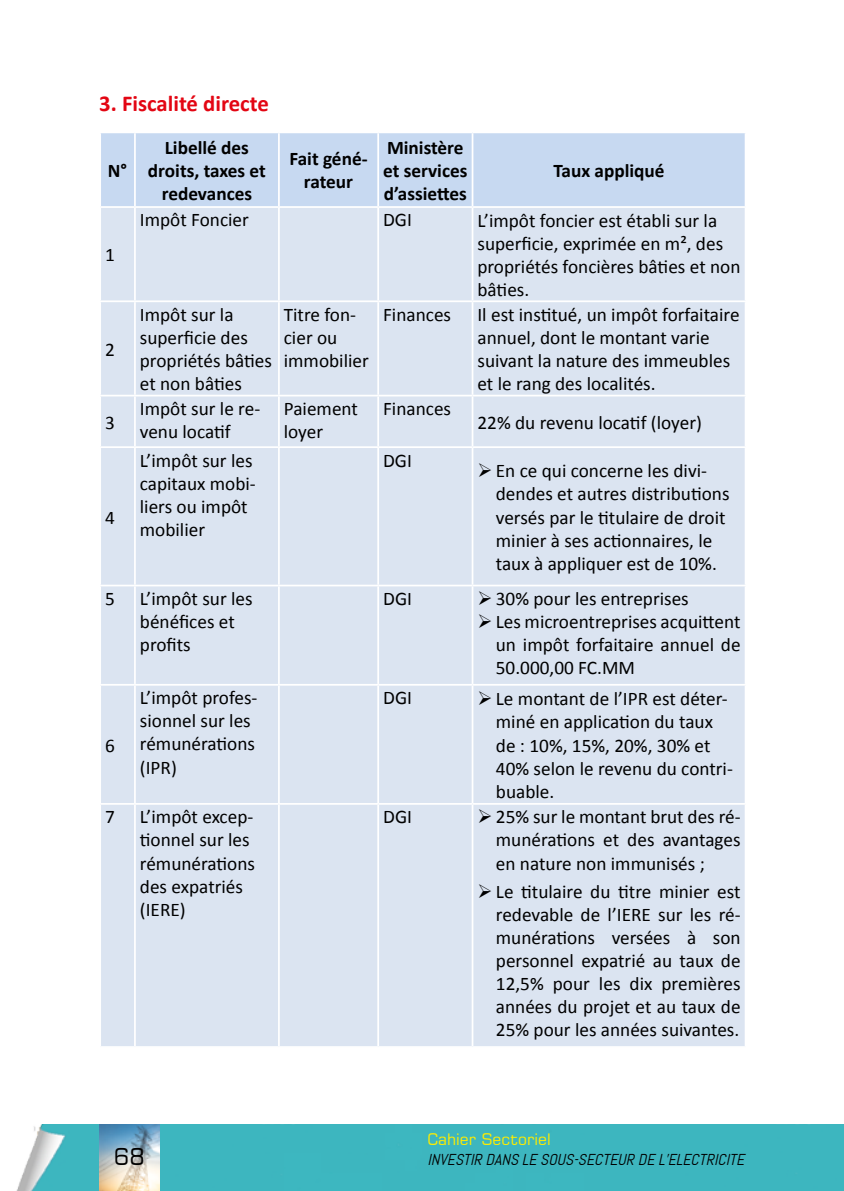
<style>
.page{position:relative;width:844px;height:1191px;background:#fff}
.page>*{position:absolute;margin:0;border:0;box-sizing:border-box;transform-origin:0 0}
.t1{font:700 22.75px "Calibri";color:#e30613}
.t2{font:22.75px "Square 721 BT";color:#000}
.t3{font:19.25px/23.1px "Calibri";color:#000}
.t4{font:700 19.25px/23.1px "Calibri";color:#000;text-align:center}
.t5{font:italic 15.75px "Abel";color:#000}
.t6{font:15.75px "Square 721 BT";color:#ffed00}
</style>
<div class="page">
<div style="left:16px;top:1125px;width:569px;height:66px;background:#3db6bf"></div>
<img style="left:99px;top:1125px;width:60px;height:66px">
<div style="left:585px;top:1125px;width:258px;height:66px;background:#3db6bf"></div>
<div style="left:101px;top:133px;width:643px;height:73px;background:#c7d9f1"></div>
<div style="left:101px;top:208px;width:643px;height:838px;background:#dbe4f1"></div>
<hr style="left:134px;top:133px;width:2px;height:73px;background:#fff">
<hr style="left:278px;top:133px;width:2px;height:73px;background:#fff">
<hr style="left:377px;top:133px;width:2px;height:73px;background:#fff">
<hr style="left:471px;top:133px;width:2px;height:73px;background:#fff">
<hr style="left:134px;top:208px;width:2px;height:92px;background:#fff">
<hr style="left:278px;top:208px;width:2px;height:92px;background:#fff">
<hr style="left:377px;top:208px;width:2px;height:92px;background:#fff">
<hr style="left:471px;top:208px;width:2px;height:92px;background:#fff">
<hr style="left:99px;top:300px;width:36px;height:2px;background:#fff">
<hr style="left:135px;top:300px;width:144px;height:2px;background:#fff">
<hr style="left:134px;top:302px;width:2px;height:93px;background:#fff">
<hr style="left:279px;top:300px;width:99px;height:2px;background:#fff">
<hr style="left:278px;top:302px;width:2px;height:93px;background:#fff">
<hr style="left:378px;top:300px;width:94px;height:2px;background:#fff">
<hr style="left:377px;top:302px;width:2px;height:93px;background:#fff">
<hr style="left:472px;top:300px;width:274px;height:2px;background:#fff">
<hr style="left:471px;top:302px;width:2px;height:93px;background:#fff">
<hr style="left:99px;top:395px;width:36px;height:1px;background:#fff">
<hr style="left:135px;top:395px;width:144px;height:1px;background:#fff">
<hr style="left:134px;top:396px;width:2px;height:50px;background:#fff">
<hr style="left:279px;top:395px;width:99px;height:1px;background:#fff">
<hr style="left:278px;top:396px;width:2px;height:50px;background:#fff">
<hr style="left:378px;top:395px;width:94px;height:1px;background:#fff">
<hr style="left:377px;top:396px;width:2px;height:50px;background:#fff">
<hr style="left:472px;top:395px;width:274px;height:1px;background:#fff">
<hr style="left:471px;top:396px;width:2px;height:50px;background:#fff">
<hr style="left:99px;top:446px;width:36px;height:2px;background:#fff">
<hr style="left:135px;top:446px;width:144px;height:2px;background:#fff">
<hr style="left:134px;top:448px;width:2px;height:136px;background:#fff">
<hr style="left:279px;top:446px;width:99px;height:2px;background:#fff">
<hr style="left:278px;top:448px;width:2px;height:136px;background:#fff">
<hr style="left:378px;top:446px;width:94px;height:2px;background:#fff">
<hr style="left:377px;top:448px;width:2px;height:136px;background:#fff">
<hr style="left:472px;top:446px;width:274px;height:2px;background:#fff">
<hr style="left:471px;top:448px;width:2px;height:136px;background:#fff">
<hr style="left:99px;top:584px;width:36px;height:2px;background:#fff">
<hr style="left:135px;top:584px;width:144px;height:2px;background:#fff">
<hr style="left:134px;top:586px;width:2px;height:98px;background:#fff">
<hr style="left:279px;top:584px;width:99px;height:2px;background:#fff">
<hr style="left:278px;top:586px;width:2px;height:98px;background:#fff">
<hr style="left:378px;top:584px;width:94px;height:2px;background:#fff">
<hr style="left:377px;top:586px;width:2px;height:98px;background:#fff">
<hr style="left:472px;top:584px;width:274px;height:2px;background:#fff">
<hr style="left:471px;top:586px;width:2px;height:98px;background:#fff">
<hr style="left:99px;top:684px;width:36px;height:1px;background:#fff">
<hr style="left:135px;top:684px;width:144px;height:1px;background:#fff">
<hr style="left:134px;top:685px;width:2px;height:118px;background:#fff">
<hr style="left:279px;top:684px;width:99px;height:1px;background:#fff">
<hr style="left:278px;top:685px;width:2px;height:118px;background:#fff">
<hr style="left:378px;top:684px;width:94px;height:1px;background:#fff">
<hr style="left:377px;top:685px;width:2px;height:118px;background:#fff">
<hr style="left:472px;top:684px;width:274px;height:1px;background:#fff">
<hr style="left:471px;top:685px;width:2px;height:118px;background:#fff">
<hr style="left:99px;top:803px;width:36px;height:1px;background:#fff">
<hr style="left:135px;top:803px;width:144px;height:1px;background:#fff">
<hr style="left:134px;top:804px;width:2px;height:242px;background:#fff">
<hr style="left:279px;top:803px;width:99px;height:1px;background:#fff">
<hr style="left:278px;top:804px;width:2px;height:242px;background:#fff">
<hr style="left:378px;top:803px;width:94px;height:1px;background:#fff">
<hr style="left:377px;top:804px;width:2px;height:242px;background:#fff">
<hr style="left:472px;top:803px;width:274px;height:1px;background:#fff">
<hr style="left:471px;top:804px;width:2px;height:242px;background:#fff">
<svg style="left:492px;top:477px;width:20px;height:1px"></svg>
<svg style="left:492px;top:605px;width:20px;height:1px"></svg>
<svg style="left:492px;top:628px;width:20px;height:1px"></svg>
<svg style="left:492px;top:705px;width:20px;height:1px"></svg>
<svg style="left:492px;top:823px;width:20px;height:1px"></svg>
<svg style="left:492px;top:897px;width:20px;height:1px"></svg>
<p class="t1" style="left:99px;top:88px;width:171px">3. Fiscalité directe</p>
<p class="t4" style="left:108px;top:159px;width:21px">N°</p>
<p class="t4" style="left:148px;top:136px;width:119px">Libellé des droits, taxes et redevances</p>
<p class="t4" style="left:289px;top:147px;width:80px">Fait géné&shy;rateur</p>
<p class="t4" style="left:383px;top:136px;width:86px;text-align:left">Ministère et services d’assiettes</p>
<p class="t4" style="left:553px;top:159px;width:113px">Taux appliqué</p>
<p class="t3" style="left:105px;top:243px;width:11px">1</p>
<p class="t3" style="left:105px;top:338px;width:11px">2</p>
<p class="t3" style="left:105px;top:411px;width:11px">3</p>
<p class="t3" style="left:105px;top:506px;width:11px">4</p>
<p class="t3" style="left:140px;top:208px;width:110px">Impôt Foncier</p>
<p class="t3" style="left:383px;top:208px;width:30px">DGI</p>
<p class="t3" style="left:477px;top:209px;width:264px">L’impôt foncier est établi sur la superficie, exprimée en m², des propriétés foncières bâties et non bâties.</p>
<p class="t3" style="left:140px;top:303px;width:134px">Impôt sur la superficie des propriétés bâties et non bâties</p>
<p class="t3" style="left:284px;top:303px;width:86px">Titre fon&shy;cier ou immobilier</p>
<p class="t3" style="left:383px;top:303px;width:69px">Finances</p>
<p class="t3" style="left:477px;top:303px;width:263px">Il est institué, un impôt forfaitaire annuel, dont le montant varie suivant la nature des immeubles et le rang des localités.</p>
<p class="t3" style="left:140px;top:397px;width:122px">Impôt sur le re&shy;venu locatif</p>
<p class="t3" style="left:284px;top:397px;width:76px">Paiement loyer</p>
<p class="t3" style="left:383px;top:397px;width:69px">Finances</p>
<p class="t3" style="left:140px;top:449px;width:117px">L’impôt sur les capitaux mobi&shy;liers ou impôt mobilier</p>
<p class="t3" style="left:383px;top:449px;width:30px">DGI</p>
<p class="t3" style="left:477px;top:411px;width:226px">22% du revenu locatif (loyer)</p>
<p class="t3" style="left:495px;top:459px;width:235px;text-indent:-18px">➢ En ce qui concerne les divi&shy;dendes et autres distributions versés par le titulaire de droit minier à ses actionnaires, le taux à appliquer est de 10%.</p>
<p class="t3" style="left:105px;top:587px;width:11px">5</p>
<p class="t3" style="left:140px;top:587px;width:114px">L’impôt sur les bénéfices et profits</p>
<p class="t3" style="left:383px;top:587px;width:30px">DGI</p>
<p class="t3" style="left:477px;top:587px;width:213px">➢ 30% pour les entreprises</p>
<p class="t3" style="left:495px;top:610px;width:246px;text-align:justify;text-indent:-18px">➢ Les microentreprises acquittent un impôt forfaitaire annuel de 50.000,00 FC.ΜΜ</p>
<p class="t3" style="left:105px;top:733px;width:11px">6</p>
<p class="t3" style="left:140px;top:686px;width:119px">L’impôt profes&shy;sionnel sur les rémunérations (IPR)</p>
<p class="t3" style="left:383px;top:686px;width:30px">DGI</p>
<p class="t3" style="left:495px;top:687px;width:238px;text-indent:-18px">➢ Le montant de l’IPR est déter&shy;miné en application du taux de : 10%, 15%, 20%, 30% et<br>40% selon le revenu du contri&shy;buable.</p>
<p class="t3" style="left:105px;top:805px;width:11px">7</p>
<p class="t3" style="left:140px;top:805px;width:117px">L’impôt excep&shy;tionnel sur les rémunérations des expatriés (IERE)</p>
<p class="t3" style="left:383px;top:805px;width:30px">DGI</p>
<p class="t3" style="left:496px;top:805px;width:246px;text-align:justify;text-indent:-18px">➢ 25% sur le montant brut des ré&shy;munérations et des avantages en nature non immunisés ;</p>
<p class="t3" style="left:496px;top:879px;width:246px;text-align:justify;text-indent:-18px">➢ Le titulaire du titre minier est redevable de l’IERE sur les ré&shy;munérations versées à son personnel expatrié au taux de 12,5% pour les dix premières années du projet et au taux de 25% pour les années suivantes.</p>
<p class="t2" style="left:114px;top:1142px;width:32px">68</p>
<p class="t6" style="left:427px;top:1129px;width:125px">Cahier Sectoriel</p>
<p class="t5" style="left:427px;top:1150px;width:322px">INVESTIR DANS LE SOUS-SECTEUR DE L’ELECTRICITE</p>
</div>
